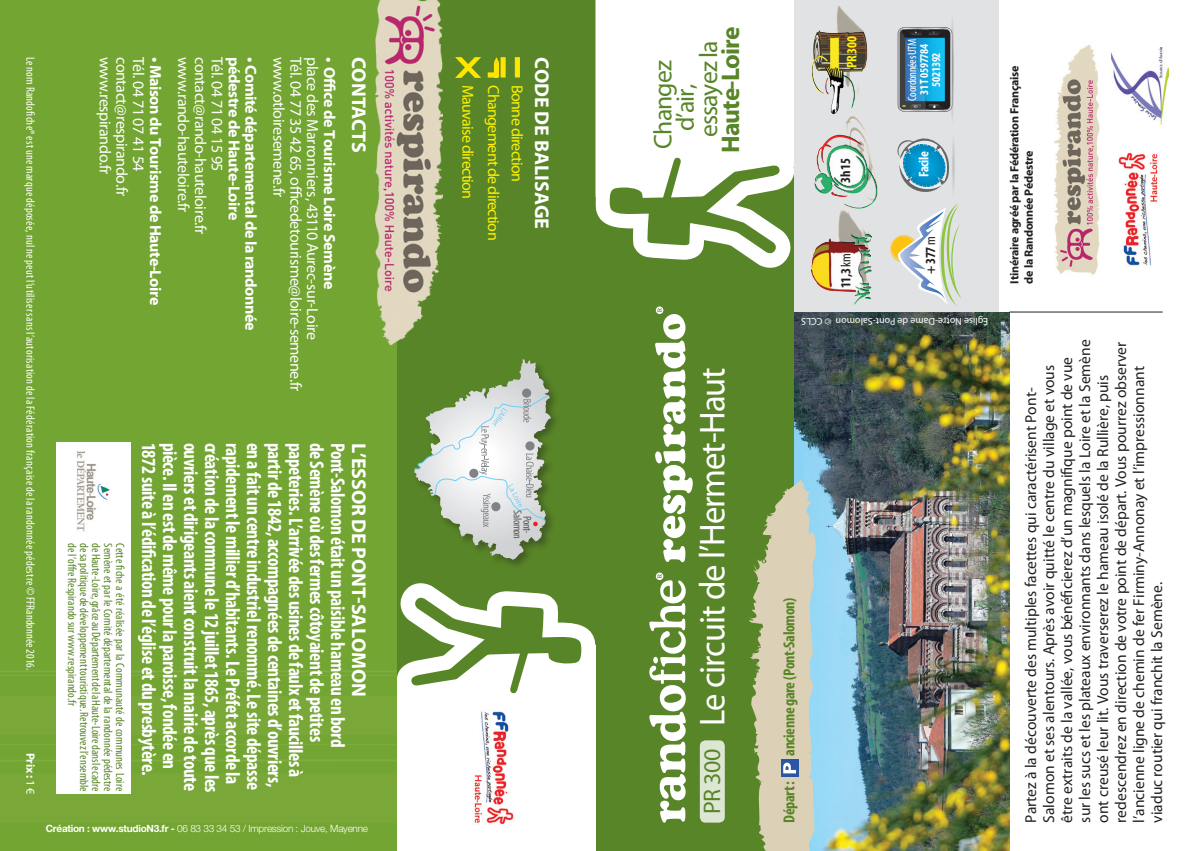
<style>
.page{position:relative;width:1191px;height:851px;background:#fff}
.page>*{position:absolute;margin:0;border:0;box-sizing:border-box;transform-origin:0 0}
.t1{font:36px "Myriad Pro";letter-spacing:-.03em;color:#fff;scale:.96 1}
.t2{font:25.6px "Myriad Pro";letter-spacing:-.035em;color:#588527}
.t3{font:700 25.6px "Myriad Pro";letter-spacing:-.035em;color:#588527}
.t4{font:24px "Myriad Pro";color:#588527}
.Inter{font:700 condensed 20px "Myriad Pro";letter-spacing:-.02em;color:#fff}
.Inter-2{font:700 20px "Myriad Pro";letter-spacing:-.005em;color:#fff}
.Inter-3{font:16px "Myriad Pro";letter-spacing:-.025em;color:#fff}
.Inter-4{font:700 16px "Myriad Pro";letter-spacing:-.025em;color:#fff}
.t5{font:16px "Myriad Pro";letter-spacing:-.045em;color:#fff101}
.t6{font:700 condensed 16px "Myriad Pro";letter-spacing:-.025em;color:#588527}
.Inter-5{font:15.8px/18px "Myriad Pro";color:#231f20}
.Inter-6{font:700 condensed 14px "Myriad Pro";letter-spacing:-.01em;color:#231f20}
.Inter-7{font:700 condensed 14px "Myriad Pro";letter-spacing:-.03em;color:#fff}
.Inter-8{font:700 condensed 14px "Myriad Pro";color:#fff101}
.Inter-9{font:condensed 12px "Myriad Pro";color:#588527}
.Inter-10{font:condensed 12px "Myriad Pro";letter-spacing:.02em;color:#fff}
.Inter-11{font:700 12px "Myriad Pro";letter-spacing:-.02em;color:#231f20}
.Inter-12{font:700 condensed 12px/12px "Myriad Pro";letter-spacing:-.025em;color:#fff;text-align:center}
.Inter-13{font:700 12px "Myriad Pro";color:#fff}
.t7{font:condensed 11.6px/9.6px "Myriad Pro";letter-spacing:-.04em;color:#57585a;text-align:center}
.t8{font:300 10px "Helvetica Neue LT Std";letter-spacing:-.025em;color:#fff}
.t9{font:10px "Myriad Pro";color:#fff}
.s1{font-weight:400}
.s2{font-weight:700}
</style>
<div class="page">
<div style="left:794px;top:0;width:204px;height:312px;background:#e1e2e4"></div>
<img style="left:794px;top:312px;width:215px;height:538px">
<div style="left:595px;top:268px;width:199px;height:582px;background:#588527"></div>
<svg style="left:748px;top:480px;width:68px;height:370px;background:#bbc09d"></svg>
<hr style="left:1009px;top:311px;width:153px;height:1px;background:#231f20">
<svg style="left:595px;top:142px;width:199px;height:126px"></svg>
<svg style="left:890px;top:138px;width:72px;height:168px"></svg>
<svg style="left:649px;top:572px;width:37px;height:250px"></svg>
<svg style="left:655px;top:306px;width:38px;height:256px"></svg>
<div style="left:700px;top:740px;width:25px;height:82px;background:#dde6d3;border-radius:6px"></div>
<div style="left:397px;top:0;width:198px;height:583px;background:#588527"></div>
<svg style="left:397px;top:583px;width:198px;height:111px"></svg>
<div style="left:0;top:0;width:397px;height:850px;background:#73a532"></div>
<div style="left:0;top:696px;width:397px;height:38px;background:#79a839"></div>
<div style="left:0;top:772px;width:397px;height:50px;background:#79a839"></div>
<hr style="left:0;top:759px;width:397px;height:2px;background:#80ac41">
<hr style="left:0;top:743px;width:397px;height:1px;background:#80ac41">
<hr style="left:0;top:670px;width:397px;height:2px;background:#80ac41">
<hr style="left:0;top:674px;width:397px;height:1px;background:#80ac41">
<div style="left:57px;top:442px;width:74px;height:352px;background:#fff"></div>
<img style="left:375px;top:0;width:67px;height:371px">
<div style="left:582px;top:645px;width:13px;height:205px;background:#fff"></div>
<div style="left:515px;top:57px;width:5px;height:20px;background:#ffe601"></div>
<div style="left:500px;top:57px;width:5px;height:20px;background:#ffe601"></div>
<div style="left:494px;top:62px;width:5px;height:15px;background:#ffe601"></div>
<div style="left:488px;top:72px;width:10px;height:5px;background:#ffe601"></div>
<svg style="left:494px;top:57px;width:5px;height:5px"></svg>
<svg style="left:455px;top:57px;width:26px;height:21px"></svg>
<img style="left:810px;top:210px;width:63px;height:95px">
<img style="left:814px;top:122px;width:64px;height:87px">
<img style="left:811px;top:5px;width:57px;height:117px">
<img style="left:1054px;top:45px;width:46px;height:230px">
<img style="left:951px;top:21px;width:3px;height:97px">
<svg style="left:897px;top:27px;width:55px;height:85px;background:#397e9e"></svg>
<img style="left:77px;top:451px;width:33px;height:81px">
<img style="left:1118px;top:152px;width:40px;height:114px">
<img style="left:474px;top:711px;width:40px;height:113px">
<img style="left:1111px;top:47px;width:57px;height:78px">
<div style="left:413px;top:357px;width:147px;height:212px;background:#231f20;opacity:.4"></div>
<svg style="left:414px;top:359px;width:137px;height:200px;background:#a8bb99"></svg>
<p class="Inter-3" style="left:115px;top:57px;width:119px;rotate:90deg">www.respirando.fr</p>
<p class="Inter-3" style="left:132px;top:57px;width:141px;rotate:90deg">contact@respirando.fr</p>
<p class="Inter-3" style="left:149px;top:57px;width:116px;rotate:90deg">Tél. 04 71 07 41 54</p>
<p class="Inter-4" style="left:166px;top:57px;width:250px;rotate:90deg">• Maison du Tourisme de Haute-Loire</p>
<p class="Inter-3" style="left:193px;top:57px;width:157px;rotate:90deg">www.rando-hauteloire.fr</p>
<p class="Inter-3" style="left:210px;top:57px;width:179px;rotate:90deg">contact@rando-hauteloire.fr</p>
<p class="Inter-3" style="left:227px;top:57px;width:116px;rotate:90deg">Tél. 04 71 04 15 95</p>
<p class="Inter-4" style="left:244px;top:57px;width:165px;rotate:90deg">pédestre de Haute-Loire</p>
<p class="Inter-4" style="left:261px;top:57px;width:275px;rotate:90deg">• Comité départemental de la randonnée</p>
<p class="Inter-3" style="left:289px;top:57px;width:142px;rotate:90deg">www.otloiresemene.fr</p>
<p class="Inter-3" style="left:306px;top:57px;width:336px;rotate:90deg">Tél. 04 77 35 42 65, officedetourisme@loire-semene.fr</p>
<p class="Inter-3" style="left:322px;top:57px;width:285px;rotate:90deg">place des Marronniers, 43110 Aurec-sur-Loire</p>
<p class="Inter-4" style="left:340px;top:57px;width:234px;rotate:90deg">• Office de Tourisme Loire Semène</p>
<p class="Inter-2" style="left:372px;top:57px;width:98px;rotate:90deg">CONTACTS</p>
<p class="Inter-10" style="left:38px;top:57px;width:614px;rotate:90deg">Le nom Randofiche® est une marque déposée, nul ne peut l’utiliser sans l’autorisation de la Fédération française de la randonnée pédestre © FFRandonnée 2016.</p>
<p class="Inter-2" style="left:555px;top:57px;width:174px;rotate:90deg">CODE DE BALISAGE</p>
<p class="t5" style="left:478px;top:85px;width:115px;rotate:90deg">Mauvaise direction</p>
<p class="t5" style="left:503px;top:85px;width:157px;rotate:90deg">Changement de direction</p>
<p class="t5" style="left:527px;top:85px;width:98px;rotate:90deg">Bonne direction</p>
<p class="Inter" style="left:161px;top:442px;width:335px;rotate:90deg">1872 suite à l’édification de l’église et du presbytère.</p>
<p class="Inter" style="left:182px;top:442px;width:328px;rotate:90deg">pièce. Il en est de même pour la paroisse, fondée en</p>
<p class="Inter" style="left:203px;top:442px;width:350px;rotate:90deg">ouvriers et dirigeants aient construit la mairie de toute</p>
<p class="Inter" style="left:224px;top:442px;width:351px;rotate:90deg">création de la commune le 12 juillet 1865, après que les</p>
<p class="Inter" style="left:245px;top:442px;width:343px;rotate:90deg">rapidement le millier d’habitants. Le Préfet accorde la</p>
<p class="Inter" style="left:266px;top:442px;width:349px;rotate:90deg">en a fait un centre industriel renommé. Le site dépasse</p>
<p class="Inter" style="left:287px;top:442px;width:346px;rotate:90deg">partir de 1842, accompagnées de centaines d’ouvriers,</p>
<p class="Inter" style="left:308px;top:442px;width:336px;rotate:90deg">papeteries. L’arrivée des usines de faulx et faucilles à</p>
<p class="Inter" style="left:329px;top:442px;width:301px;rotate:90deg">de Semène où des fermes côtoyaient de petites</p>
<p class="Inter" style="left:350px;top:442px;width:306px;rotate:90deg">Pont-Salomon était un paisible hameau en bord</p>
<p class="Inter-2" style="left:372px;top:442px;width:255px;rotate:90deg">L’ESSOR DE PONT-SALOMON</p>
<p class="t7" style="left:532px;top:510px;width:30px;rotate:90deg">Pont-<br>Salomon</p>
<p class="Inter-9" style="left:79px;top:543px;width:164px;rotate:90deg">de l’offre Respirando sur www.respirando.fr</p>
<p class="Inter-9" style="left:91px;top:543px;width:250px;rotate:90deg">de sa politique de développement touristique. Retrouvez l’ensemble</p>
<p class="Inter-9" style="left:103px;top:543px;width:249px;rotate:90deg">de Haute-Loire, grâce au Département de la Haute-Loire dans le cadre</p>
<p class="Inter-9" style="left:115px;top:543px;width:249px;rotate:90deg">Semène et par le Comité départemental de la randonnée pédestre</p>
<p class="Inter-9" style="left:127px;top:543px;width:249px;rotate:90deg">Cette fiche a été réalisée par la Communauté de communes Loire</p>
<p class="Inter-13" style="left:38px;top:752px;width:43px;rotate:90deg">Prix : <span class="s1">1 €</span></p>
<p class="t8" style="left:46px;top:822px;width:324px"><span class="s2">Création : www.studioN3.fr -</span> 06 83 33 34 53 / Impression : Jouve, Mayenne</p>
<p class="t3" style="left:714px;top:153px;width:128px;rotate:-90deg">Haute-Loire</p>
<p class="t2" style="left:693px;top:137px;width:98px;rotate:-90deg">essayez la</p>
<p class="t2" style="left:647px;top:149px;width:90px;rotate:-90deg">Changez</p>
<p class="t2" style="left:669px;top:131px;width:49px;rotate:-90deg">d’air,</p>
<p class="t1" style="left:690px;top:726px;width:375px;rotate:-90deg">Le circuit de l’Hermet-Haut</p>
<p class="t4" style="left:697px;top:813px;width:66px;rotate:-90deg">PR 300</p>
<p class="Inter-8" style="left:843px;top:68px;width:33px;rotate:-90deg">PR 300</p>
<p class="Inter-12" style="left:906px;top:100px;width:64px;rotate:-90deg"><span class="s1">Coordonnées UTM<br></span>31 T 0597784<br>5021392</p>
<p class="Inter-6" style="left:836px;top:183px;width:26px;rotate:-90deg">3h15</p>
<p class="Inter-6" style="left:837px;top:288px;width:36px;rotate:-90deg">11,3 <span class="s1">km</span></p>
<p class="Inter-7" style="left:915px;top:177px;width:27px;rotate:-90deg">Facile</p>
<p class="Inter-6" style="left:922px;top:273px;width:38px;rotate:-90deg">+ 377 <span class="s1">m</span></p>
<p class="t9" style="left:988px;top:327px;width:188px;rotate:-180deg">Église Notre-Dame de Pont-Salomon © CCLS</p>
<p class="t6" style="left:779px;top:755px;width:160px;rotate:-90deg">ancienne gare (Pont-Salomon)</p>
<p class="t6" style="left:779px;top:822px;width:43px;rotate:-90deg">Départ :</p>
<p class="Inter-11" style="left:1006px;top:283px;width:220px;rotate:-90deg">Itinéraire agréé par la Fédération Française</p>
<p class="Inter-11" style="left:1021px;top:283px;width:135px;rotate:-90deg">de la Randonnée Pédestre</p>
<p class="Inter-5" style="left:1021px;top:822px;width:484px;rotate:-90deg">Partez à la découverte des multiples facettes qui caractérisent Pont-Salomon et ses alentours. Après avoir quitté le centre du village et vous être extraits de la vallée, vous bénéficierez d’un magnifique point de vue sur les sucs et les plateaux environnants dans lesquels la Loire et la Semène ont creusé leur lit. Vous traverserez le hameau isolé de la Rullière, puis redescendrez en direction de votre point de départ. Vous pourrez observer l’ancienne ligne de chemin de fer Firminy-Annonay et l’impressionnant viaduc routier qui franchit la Semène.</p>
</div>
